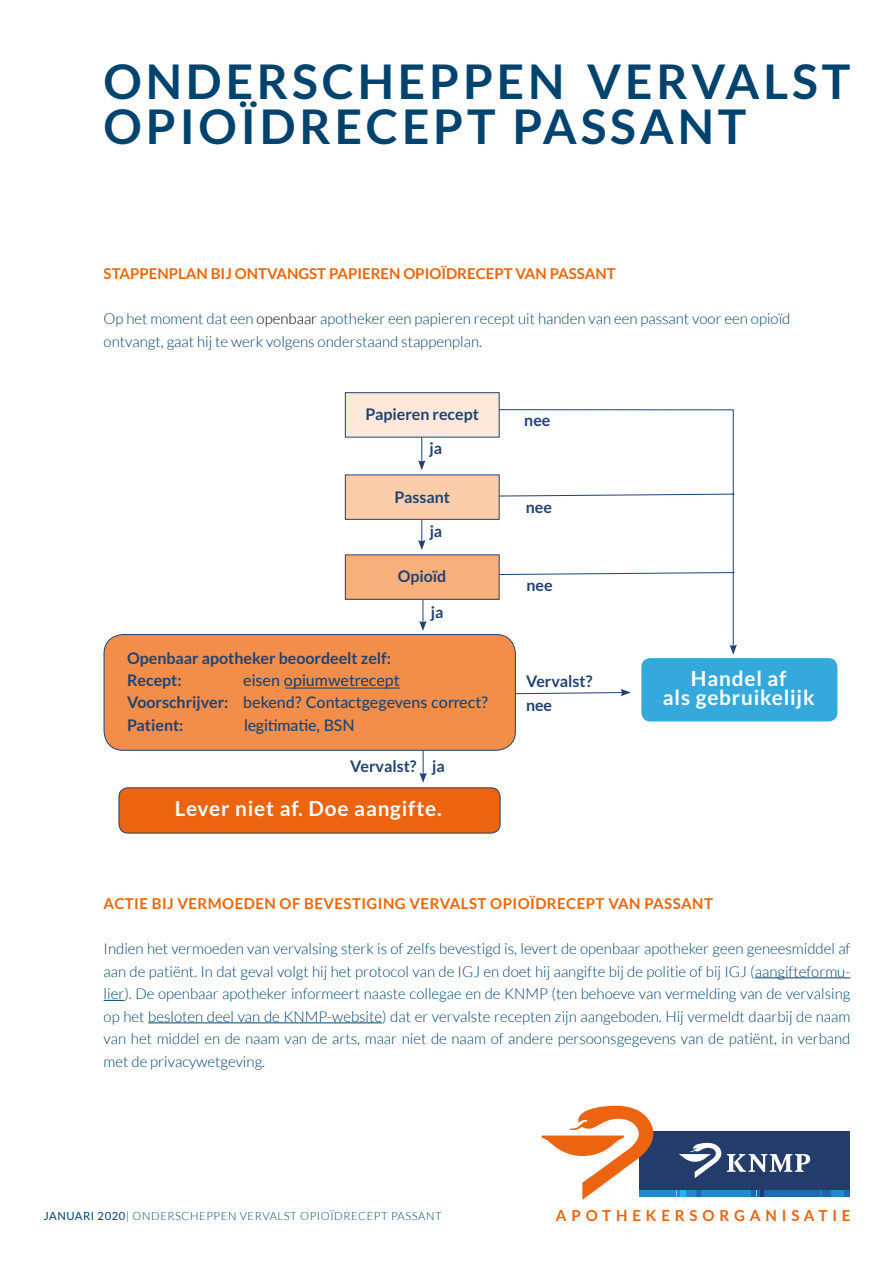
<style>
.page{position:relative;width:893px;height:1263px;background:#fff}
.page>*{position:absolute;margin:0;border:0;box-sizing:border-box;transform-origin:0 0}
.t1{font:700 48px/45px "Lato";letter-spacing:.08em;color:#00436e}
.t2{font:700 20.7px/19.2px "Lato";letter-spacing:.04em;color:#fff;text-align:center}
.t3{font:700 15.9px/22.4px "Lato";color:#214372}
.t4{font:500 15.9px/22.4px "Lato";color:#214372}
.t5{font:700 15.15px "Lato";letter-spacing:.32em;color:#ec640f}
.t6{font:300 15px/22.5px "Lato";color:#00436e}
.t7{font:700 15px "Lato";letter-spacing:.03em;color:#ec6608}
.t8{font:700 15px "Lato";color:#ec6608}
.t9{font:300 11.25px "Lato";letter-spacing:.05em;color:#00436e}
.s1{color:#000}
.s2{font-weight:700}
.s3{font-weight:400}
</style>
<div class="page">
<hr style="left:755px;top:977px;width:95px;height:1px;background:#00436e">
<svg style="left:104px;top:1000px;width:20px;height:1px"></svg>
<hr style="left:148px;top:1022px;width:234px;height:1px;background:#00436e">
<div style="left:639px;top:1131px;width:211px;height:59px;background:#233c6b"></div>
<svg style="left:679px;top:1143px;width:42px;height:35px"></svg>
<svg style="left:727px;top:1154px;width:83px;height:18px"></svg>
<div style="left:751px;top:1190px;width:99px;height:7px;background:#2167b0"></div>
<div style="left:639px;top:1190px;width:112px;height:7px;background:#2489ca"></div>
<div style="left:680px;top:1190px;width:6px;height:7px;background:#1bb9ed"></div>
<div style="left:831px;top:1190px;width:12px;height:7px;background:#2489ca"></div>
<svg style="left:760px;top:1190px;width:4px;height:7px"></svg>
<svg style="left:696px;top:1190px;width:5px;height:7px"></svg>
<svg style="left:820px;top:1190px;width:2px;height:7px"></svg>
<svg style="left:542px;top:1106px;width:111px;height:94px"></svg>
<svg style="left:460px;top:409px;width:275px;height:237px"></svg>
<svg style="left:730px;top:645px;width:7px;height:10px"></svg>
<hr style="left:423px;top:583px;width:1px;height:40px;background:#214372">
<svg style="left:419px;top:621px;width:8px;height:10px"></svg>
<hr style="left:421px;top:503px;width:1px;height:39px;background:#214372">
<svg style="left:418px;top:540px;width:7px;height:10px"></svg>
<hr style="left:421px;top:423px;width:1px;height:40px;background:#214372">
<svg style="left:418px;top:460px;width:7px;height:10px"></svg>
<hr style="left:423px;top:735px;width:1px;height:40px;background:#214372">
<svg style="left:419px;top:773px;width:8px;height:10px"></svg>
<svg style="left:516px;top:689px;width:115px;height:7px"></svg>
<div style="left:345px;top:393px;width:154px;height:44px;background:#fde8da"></div>
<div style="left:345px;top:392px;width:155px;height:45px;border:1px solid #214372"></div>
<div style="left:345px;top:475px;width:154px;height:44px;background:#fbcdab"></div>
<div style="left:345px;top:474px;width:155px;height:46px;border:1px solid #214372"></div>
<div style="left:345px;top:555px;width:154px;height:44px;background:#f7b07c"></div>
<div style="left:345px;top:554px;width:155px;height:46px;border:1px solid #214372"></div>
<div style="left:104px;top:634px;width:411px;height:116px;background:#f28e4a;border-radius:19px"></div>
<div style="left:104px;top:634px;width:412px;height:117px;border:1px solid #214372;border-radius:19px"></div>
<div style="left:119px;top:788px;width:381px;height:45px;background:#ec640f;border-radius:9px"></div>
<div style="left:119px;top:787px;width:381px;height:46px;border:1px solid #214372;border-radius:9px"></div>
<div style="left:641px;top:658px;width:196px;height:63px;background:#36a9dc;border-radius:9px"></div>
<hr style="left:285px;top:688px;width:115px;height:1px;background:#00436e">
<h1 class="t1" style="left:104px;top:58px;width:748px">ONDERSCHEPPEN VERVALST<br>OPIOÏDRECEPT PASSANT</h1>
<p class="t8" style="left:104px;top:265px;width:514px">STAPPENPLAN BIJ ONTVANGST PAPIEREN OPIOÏDRECEPT VAN PASSANT</p>
<p class="t6" style="left:104px;top:307px;width:688px">Op het moment dat een <span class="s1">openbaar</span> apotheker een papieren recept uit handen van een passant voor een opioïd ontvangt, gaat hij te werk volgens onderstaand stappenplan.</p>
<p class="t3" style="left:366px;top:403px;width:115px">Papieren recept</p>
<p class="t3" style="left:430px;top:436px;width:14px">ja</p>
<p class="t3" style="left:394px;top:485px;width:57px">Passant</p>
<p class="t3" style="left:430px;top:519px;width:14px">ja</p>
<p class="t3" style="left:398px;top:565px;width:50px">Opioïd</p>
<p class="t3" style="left:431px;top:600px;width:14px">ja</p>
<p class="t3" style="left:127px;top:646px;width:266px">Openbaar apotheker beoordeelt zelf:<br>Recept:</p>
<p class="t4" style="left:127px;top:668px;width:363px;text-indent:116px">eisen opiumwetrecept<br><span class="s2">Voorschrijver:</span> bekend? Contactgegevens correct?<br><span class="s2">Patient:</span></p>
<p class="t4" style="left:244px;top:713px;width:112px">legi ma e, BSN</p>
<p class="t3" style="left:350px;top:754px;width:96px">Vervalst? ja</p>
<h2 class="t2" style="left:175px;top:799px;width:268px">Lever niet af. Doe aangifte.</h2>
<p class="t3" style="left:524px;top:409px;width:28px">nee</p>
<p class="t3" style="left:526px;top:495px;width:28px">nee</p>
<p class="t3" style="left:527px;top:574px;width:28px">nee</p>
<p class="t3" style="left:526px;top:669px;width:68px;line-height:24px">Vervalst? nee</p>
<h2 class="t2" style="left:663px;top:668px;width:153px">Handel af<br>als gebruikelijk</h2>
<p class="t7" style="left:104px;top:895px;width:611px">ACTIE BIJ VERMOEDEN OF BEVESTIGING VERVALST OPIOÏDRECEPT VAN PASSANT</p>
<p class="t6" style="left:104px;top:937px;width:748px;text-align:justify">Indien het vermoeden van vervalsing sterk is of zelfs bevestigd is, levert de openbaar apotheker geen geneesmiddel af aan de patiënt. In dat geval volgt hij het protocol van de IGJ en doet hij aangifte bij de politie of bij IGJ (aangifteformu&shy;lier). De openbaar apotheker informeert naaste collegae en de KNMP (ten behoeve van vermelding van de vervalsing op het besloten deel van de KNMP-website) dat er vervalste recepten zijn aangeboden. Hij vermeldt daarbij de naam van het middel en de naam van de arts, maar niet de naam of andere persoonsgegevens van de patiënt, in verband met de privacywetgeving.</p>
<p class="t9" style="left:44px;top:1210px;width:399px"><span class="s3">JANUARI 2020</span>| ONDERSCHEPPEN VERVALST OPIOÏDRECEPT PASSANT</p>
<p class="t5" style="left:556px;top:1206px;width:296px">APOTHEKERSORGANISATIE</p>
</div>
